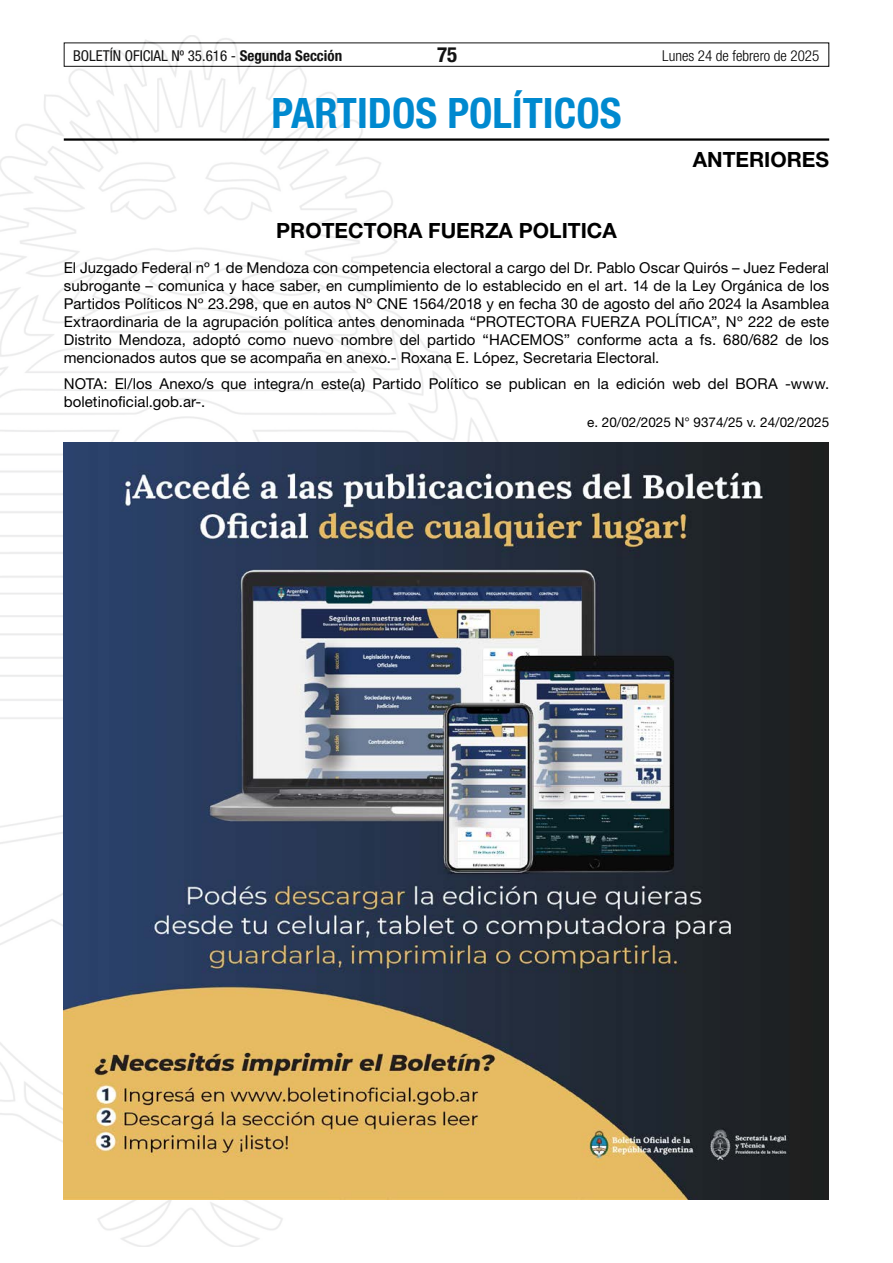
<style>
.page{position:relative;width:893px;height:1263px;background:#fff}
.page>*{position:absolute;margin:0;border:0;box-sizing:border-box;transform-origin:0 0}
.t1{font:700 condensed 42px "Helvetica Neue LT Std";color:#0089cf}
.t2{font:700 21px "Helvetica Neue LT Std";color:#000}
.t3{font:700 condensed 21px "Helvetica Neue LT Std";color:#000}
.t4{font:15px/18px "Helvetica Neue LT Std";letter-spacing:.005em;color:#000;text-align:justify}
.t5{font:condensed 15px "Helvetica Neue LT Std";color:#000}
.t6{font:300 condensed 15px "Helvetica Neue LT Std";color:#000}
.t7{font:13.5px "Helvetica Neue LT Std";color:#000}
.s1{font-weight:700}
</style>
<div class="page">
<div style="left:64px;top:43px;width:765px;height:24px;border:1px solid #000"></div>
<img style="left:0;top:35px;width:569px;height:1211px">
<hr style="left:64px;top:138px;width:765px;height:3px;background:#000">
<img style="left:63px;top:442px;width:765px;height:757px">
<p class="t5" style="left:73px;top:47px;width:271px">BOLETÍN OFICIAL Nº 35.616 - <span class="s1">Segunda Sección</span></p>
<h2 class="t3" style="left:437px;top:42px;width:22px">75</h2>
<p class="t6" style="left:662px;top:47px;width:159px">Lunes 24 de febrero de 2025</p>
<h1 class="t1" style="left:271px;top:87px;width:351px">PARTIDOS POLÍTICOS</h1>
<h2 class="t2" style="left:693px;top:146px;width:138px">ANTERIORES</h2>
<h2 class="t2" style="left:276px;top:217px;width:342px">PROTECTORA FUERZA POLITICA</h2>
<p class="t4" style="left:64px;top:258px;width:767px">El Juzgado Federal nº 1 de Mendoza con competencia electoral a cargo del Dr. Pablo Oscar Quirós – Juez Federal subrogante – comunica y hace saber, en cumplimiento de lo establecido en el art. 14 de la Ley Orgánica de los Partidos Políticos Nº 23.298, que en autos Nº CNE 1564/2018 y en fecha 30 de agosto del año 2024 la Asamblea Extraordinaria de la agrupación política antes denominada “PROTECTORA FUERZA POLÍTICA”, Nº 222 de este Distrito Mendoza, adoptó como nuevo nombre del partido “HACEMOS” conforme acta a fs. 680/682 de los mencionados autos que se acompaña en anexo.- Roxana E. López, Secretaria Electoral.</p>
<p class="t4" style="left:64px;top:375px;width:767px">NOTA: El/los Anexo/s que integra/n este(a) Partido Político se publican en la edición web del BORA -www. boletinoficial.gob.ar-.</p>
<p class="t7" style="left:587px;top:414px;width:244px">e. 20/02/2025 N° 9374/25 v. 24/02/2025</p>
</div>
